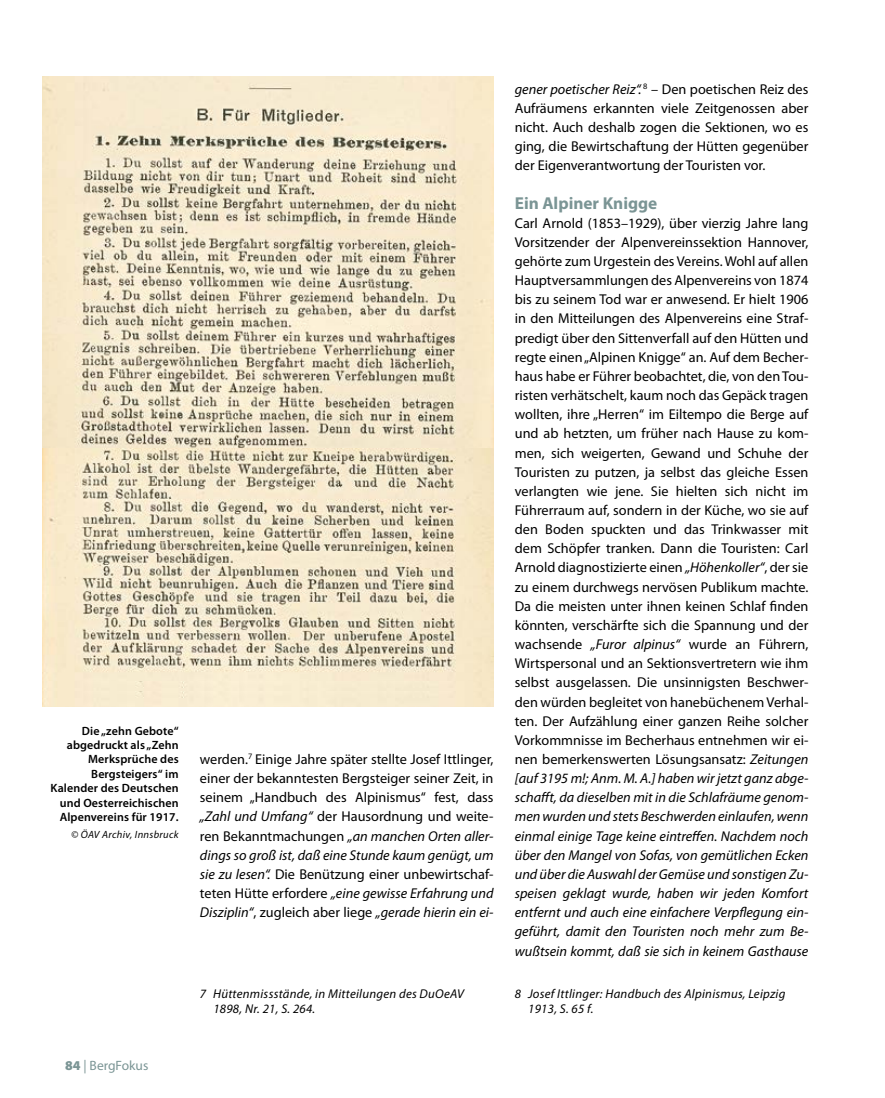
<style>
.page{position:relative;width:885px;height:1098px;background:#fff}
.page>*{position:absolute;margin:0;border:0;box-sizing:border-box;transform-origin:0 0}
.t1{font:700 17.25px "Myriad Pro";color:#7b9595}
.t2{font:14.25px/19.2px "Myriad Pro";color:#000;text-align:justify}
.t3{font:13.5px "Myriad Pro";color:#7b9595}
.t4{font:italic 12.75px/15.3px "Myriad Pro";letter-spacing:.02em;color:#000}
.t5{font:600 12px/14.4px "Myriad Pro";letter-spacing:.01em;color:#000;text-align:right}
.t6{font:italic 10.5px "Myriad Pro";letter-spacing:.03em;color:#000}
.s1{font-style:italic}
.s2{font-weight:900}
</style>
<div class="page">
<img style="left:43px;top:77px;width:450px;height:372px">
<img style="left:43px;top:449px;width:450px;height:242px">
<p class="t5" style="left:50px;top:723px;width:130px">Die „zehn Gebote“ abgedruckt als „Zehn<br>Merksprüche des<br>Bergsteigers“ im<br>Kalender des Deutschen und Oesterreichischen<br>Alpenvereins für 1917.</p>
<p class="t6" style="left:71px;top:828px;width:109px">© ÖAV Archiv, Innsbruck</p>
<p class="t2" style="left:200px;top:749px;width:295px">werden.<sup>7</sup> Einige Jahre später stellte Josef Ittlinger, einer der bekanntesten Bergsteiger seiner Zeit, in seinem „Handbuch des Alpinismus“ fest, dass <span class="s1">„Zahl und Umfang“</span> der Hausordnung und weite&shy;ren Bekanntmachungen <span class="s1">„an manchen Orten aller&shy;dings so groß ist, daß eine Stunde kaum genügt, um sie zu lesen“.</span> Die Benützung einer unbewirtschaf&shy;teten Hütte erfordere <span class="s1">„eine gewisse Erfahrung und Disziplin“</span>, zugleich aber liege <span class="s1">„gerade hierin ein ei-</span></p>
<p class="t3" style="left:65px;top:1057px;width:85px"><span class="s2">84</span> | BergFokus</p>
<p class="t4" style="left:213px;top:985px;width:252px;text-indent:-13px">7 Hüttenmissstände, in Mitteilungen des DuOeAV<br>1898, Nr. 21, S. 264.</p>
<p class="t2" style="left:514px;top:79px;width:295px"><span class="s1">gener poetischer Reiz“.</span> <sup>8</sup> – Den poetischen Reiz des Aufräumens erkannten viele Zeitgenossen aber nicht. Auch deshalb zogen die Sektionen, wo es ging, die Bewirtschaftung der Hütten gegenüber der Eigenverantwortung der Touristen vor.</p>
<p class="t1" style="left:514px;top:193px;width:144px">Ein Alpiner Knigge</p>
<p class="t2" style="left:514px;top:213px;width:295px">Carl Arnold (1853–1929), über vierzig Jahre lang Vorsitzender der Alpenvereinssektion Hannover, gehörte zum Urgestein des Vereins. Wohl auf allen Hauptversammlungen des Alpenvereins von 1874 bis zu seinem Tod war er anwesend. Er hielt 1906 in den Mitteilungen des Alpenvereins eine Straf&shy;predigt über den Sittenverfall auf den Hütten und regte einen „Alpinen Knigge“ an. Auf dem Becher&shy;haus habe er Führer beobachtet, die, von den Tou&shy;risten verhätschelt, kaum noch das Gepäck tragen wollten, ihre „Herren“ im Eiltempo die Berge auf und ab hetzten, um früher nach Hause zu kom&shy;men, sich weigerten, Gewand und Schuhe der Touristen zu putzen, ja selbst das gleiche Essen verlangten wie jene. Sie hielten sich nicht im Führerraum auf, sondern in der Küche, wo sie auf den Boden spuckten und das Trinkwasser mit dem Schöpfer tranken. Dann die Touristen: Carl Arnold diagnostizierte einen <span class="s1">„Höhenkoller“</span>, der sie zu einem durchwegs nervösen Publikum machte.<br>Da die meisten unter ihnen keinen Schlaf finden könnten, verschärfte sich die Spannung und der wachsende <span class="s1">„Furor alpinus“</span> wurde an Führern, Wirtspersonal und an Sektionsvertretern wie ihm selbst ausgelassen. Die unsinnigsten Beschwer&shy;den würden begleitet von hanebüchenem Verhal&shy;ten. Der Aufzählung einer ganzen Reihe solcher Vorkommnisse im Becherhaus entnehmen wir ei&shy;nen bemerkenswerten Lösungsansatz: <span class="s1">Zeitungen [auf 3195 m!; Anm. M. A.] haben wir jetzt ganz abge&shy;schafft, da dieselben mit in die Schlafräume genom&shy;men wurden und stets Beschwerden einlaufen, wenn einmal einige Tage keine eintreffen. Nachdem noch über den Mangel von Sofas, von gemütlichen Ecken und über die Auswahl der Gemüse und sonstigen Zu&shy;speisen geklagt wurde, haben wir jeden Komfort entfernt und auch eine einfachere Verpflegung ein&shy;geführt, damit den Touristen noch mehr zum Be&shy;wußtsein kommt, daß sie sich in keinem Gasthause</span></p>
<p class="t4" style="left:528px;top:985px;width:259px;text-indent:-13px">8 Josef Ittlinger: Handbuch des Alpinismus, Leipzig<br>1913, S. 65 f.</p>
</div>
